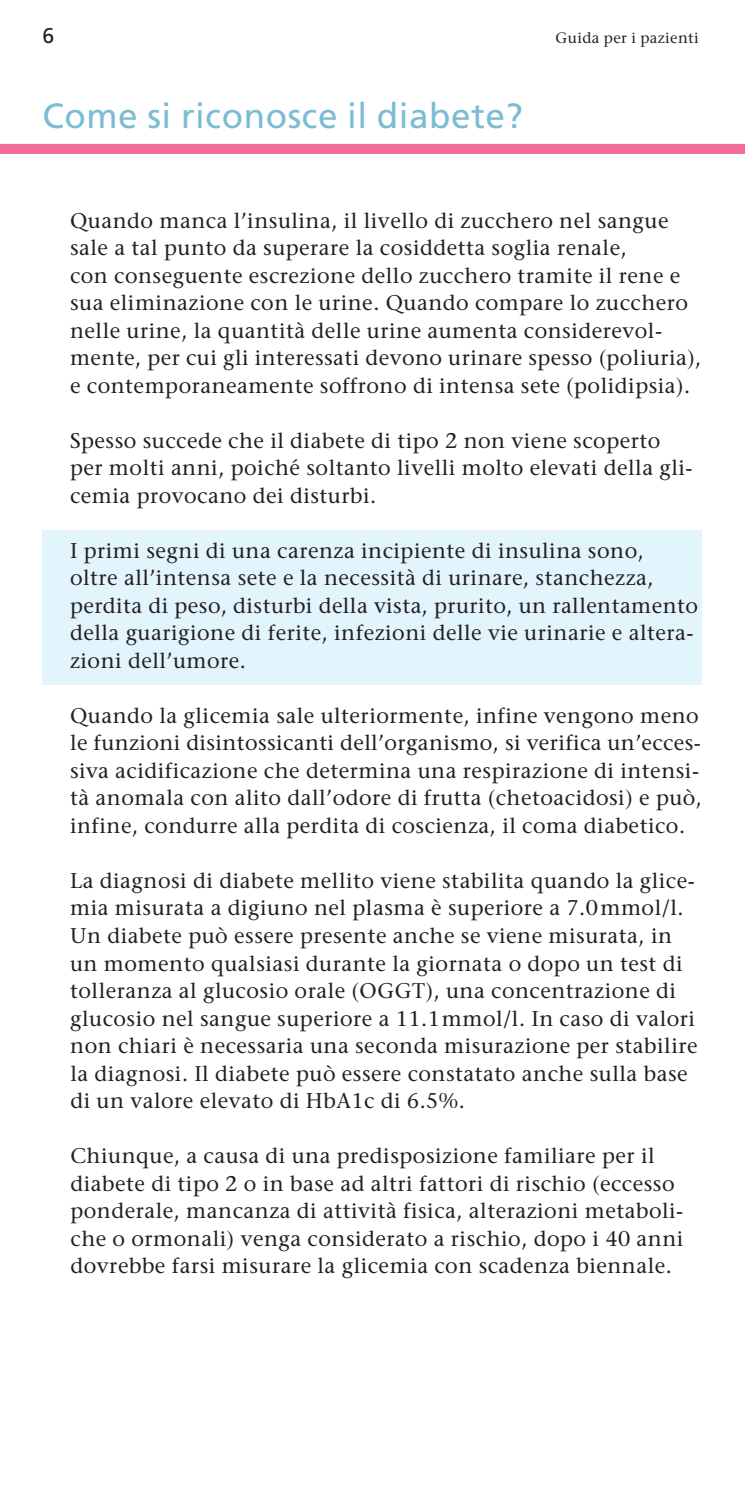
<style>
.page{position:relative;width:745px;height:1489px;background:#fff}
.page>*{position:absolute;margin:0;border:0;box-sizing:border-box;transform-origin:0 0}
.t1{font:35px "Frutiger LT Std";letter-spacing:.015em;color:#7cbcd3}
.t2{font:21.25px/27.5px "Stone Serif";letter-spacing:.025em;color:#231f20}
.t3{font:21.25px "Frutiger LT Std";color:#231f20}
.t4{font:15px "Stone Serif";letter-spacing:.025em;color:#231f20}
</style>
<div class="page">
<div style="left:0;top:144px;width:744px;height:10px;background:#f16c9a"></div>
<div style="left:43px;top:530px;width:659px;height:154px;background:#e2f4fc"></div>
<p class="t3" style="left:43px;top:27px;width:13px">6</p>
<p class="t4" style="left:555px;top:31px;width:145px">Guida per i pazienti</p>
<h1 class="t1" style="left:43px;top:101px;width:482px">Come si riconosce il diabete?</h1>
<p class="t2" style="left:70px;top:209px;width:632px">Quando manca l’insulina, il livello di zucchero nel sangue sale a tal punto da superare la cosiddetta soglia renale,<br>con conseguente escrezione dello zucchero tramite il rene e sua eliminazione con le urine. Quando compare lo zucchero nelle urine, la quantità delle urine aumenta considerevol&shy;mente, per cui gli interessati devono urinare spesso (poliuria), e contemporaneamente soffrono di intensa sete (polidipsia).</p>
<p class="t2" style="left:70px;top:429px;width:623px">Spesso succede che il diabete di tipo 2 non viene scoperto per molti anni, poiché soltanto livelli molto elevati della gli&shy;cemia provocano dei disturbi.</p>
<p class="t2" style="left:70px;top:539px;width:629px">I primi segni di una carenza incipiente di insulina sono,<br>oltre all’intensa sete e la necessità di urinare, stanchezza, perdita di peso, disturbi della vista, prurito, un rallentamento della guarigione di ferite, infezioni delle vie urinarie e altera&shy;zioni dell’umore.</p>
<p class="t2" style="left:70px;top:704px;width:633px">Quando la glicemia sale ulteriormente, infine vengono meno le funzioni disintossicanti dell’organismo, si verifica un’ecces&shy;siva acidificazione che determina una respirazione di intensi&shy;tà anomala con alito dall’odore di frutta (chetoacidosi) e può, infine, condurre alla perdita di coscienza, il coma diabetico.</p>
<p class="t2" style="left:70px;top:869px;width:628px">La diagnosi di diabete mellito viene stabilita quando la glice&shy;mia misurata a digiuno nel plasma è superiore a 7.0mmol/l.<br>Un diabete può essere presente anche se viene misurata, in un momento qualsiasi durante la giornata o dopo un test di tolleranza al glucosio orale (OGGT), una concentrazione di glucosio nel sangue superiore a 11.1mmol/l. In caso di valori non chiari è necessaria una seconda misurazione per stabilire la diagnosi. Il diabete può essere constatato anche sulla base di un valore elevato di HbA1c di 6.5%.</p>
<p class="t2" style="left:70px;top:1144px;width:614px">Chiunque, a causa di una predisposizione familiare per il diabete di tipo 2 o in base ad altri fattori di rischio (eccesso ponderale, mancanza di attività fisica, alterazioni metaboli&shy;che o ormonali) venga considerato a rischio, dopo i 40 anni dovrebbe farsi misurare la glicemia con scadenza biennale.</p>
</div>
